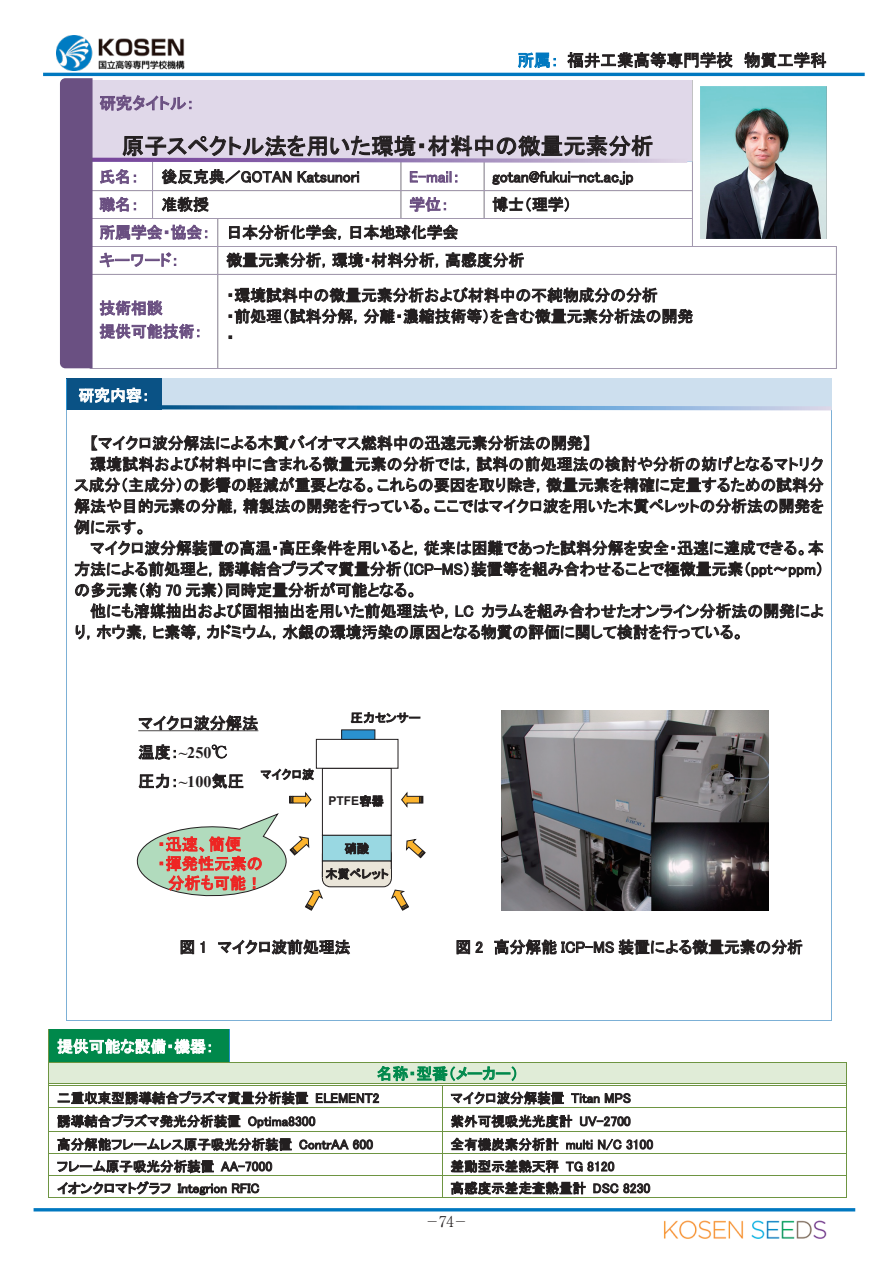
<style>
.page{position:relative;width:893px;height:1263px;background:#fff}
.page>*{position:absolute;margin:0;border:0;box-sizing:border-box;transform-origin:0 0}
.t1{font:22.5px "MS P Gothic";letter-spacing:.005em;color:#231f20}
.t2{font:16.5px "MS P Gothic";color:#231f20}
.t3{font:16.5px "MS P Gothic";color:#6a4f81}
.t4{font:16.2px "MS P Gothic";letter-spacing:.005em;color:#ee2523}
.t5{font:16.2px "MS P Gothic";letter-spacing:.005em;color:#231f20}
.t6{font:700 16.2px "Times New Roman";color:#231f20}
.t7{font:15.9px/21px "MS P Gothic";color:#231f20}
.t8{font:15.9px/23.4px "MS P Gothic";color:#6a4f81}
.t9{font:15.9px "MS P Gothic";color:#fff}
.t10{font:15.9px "MS P Gothic";color:#00884b}
.t11{font:300 14.85px "Ryumin Pr 6";color:#231f20;scale:.6 1}
.t12{font:13.5px "MS P Gothic";color:#231f20}
.t13{font:12.15px/25.3px "MS P Gothic";letter-spacing:.005em;color:#231f20;text-align:center}
.t14{font:700 12.15px "Arial";color:#231f20}
.s1{color:#0078c0}
.s2{color:#6a4f81}
.s3{font-family:"MS P Gothic";font-weight:400}
.s4{font-family:"MS Mincho";font-weight:400}
.s5{font-family:"Times New Roman";font-weight:700}
</style>
<div class="page">
<hr style="left:43px;top:73px;width:822px;height:3px;background:#0078c0">
<div style="left:67px;top:379px;width:95px;height:31px;background:#0a5285"></div>
<div style="left:162px;top:379px;width:670px;height:31px;background:#cddfee"></div>
<hr style="left:67px;top:378px;width:95px;height:1px;background:#0a5285">
<hr style="left:162px;top:378px;width:670px;height:1px;background:#cddfee">
<hr style="left:66px;top:379px;width:1px;height:31px;background:#2990cf">
<hr style="left:162px;top:379px;width:1px;height:31px;background:#0a5285">
<hr style="left:66px;top:411px;width:1px;height:609px;background:#7cb0d6">
<hr style="left:67px;top:1020px;width:764px;height:1px;background:#7cb0d6">
<hr style="left:831px;top:411px;width:1px;height:609px;background:#7cb0d6">
<svg style="left:401px;top:792px;width:22px;height:16px"></svg>
<svg style="left:406px;top:838px;width:20px;height:21px"></svg>
<svg style="left:391px;top:889px;width:18px;height:21px"></svg>
<div style="left:322px;top:768px;width:69px;height:67px;border:1px solid #231f20"></div>
<div style="left:322px;top:864px;width:69px;height:23px;background:#eae5d9;border-radius:8px"></div>
<div style="left:322px;top:864px;width:69px;height:23px;border:1px solid #231f20;border-radius:8px"></div>
<div style="left:322px;top:835px;width:69px;height:26px;background:#99d8e2"></div>
<div style="left:322px;top:835px;width:69px;height:26px;border:1px solid #231f20"></div>
<div style="left:322px;top:861px;width:69px;height:16px;background:#eae5d9"></div>
<div style="left:323px;top:870px;width:68px;height:9px;background:#eae5d9"></div>
<div style="left:316px;top:739px;width:82px;height:29px;border:1px solid #231f20"></div>
<div style="left:342px;top:730px;width:33px;height:9px;background:#2a91cf"></div>
<div style="left:341px;top:730px;width:34px;height:10px;border:1px solid #231f20"></div>
<svg style="left:138px;top:730px;width:120px;height:1px"></svg>
<svg style="left:136px;top:792px;width:190px;height:118px"></svg>
<img style="left:501px;top:710px;width:267px;height:200px">
<svg style="left:162px;top:405px;width:670px;height:6px"></svg>
<div style="left:49px;top:1030px;width:180px;height:32px;background:#00884b"></div>
<hr style="left:49px;top:1030px;width:1px;height:32px;background:#6e9542">
<hr style="left:229px;top:1030px;width:1px;height:32px;background:#2990cf">
<div style="left:57px;top:1062px;width:781px;height:21px;background:#e0ecd7"></div>
<hr style="left:49px;top:1062px;width:180px;height:1px;background:#6e9542">
<hr style="left:230px;top:1062px;width:616px;height:1px;background:#6e9542">
<hr style="left:49px;top:1083px;width:393px;height:1px;background:#6e9542">
<hr style="left:49px;top:1085px;width:393px;height:1px;background:#6e9542">
<hr style="left:444px;top:1083px;width:402px;height:1px;background:#6e9542">
<hr style="left:444px;top:1085px;width:402px;height:1px;background:#6e9542">
<hr style="left:49px;top:1107px;width:393px;height:1px;background:#6e9542">
<hr style="left:443px;top:1107px;width:403px;height:1px;background:#6e9542">
<hr style="left:49px;top:1131px;width:393px;height:1px;background:#6e9542">
<hr style="left:443px;top:1131px;width:403px;height:1px;background:#6e9542">
<hr style="left:49px;top:1153px;width:393px;height:1px;background:#6e9542">
<hr style="left:443px;top:1153px;width:403px;height:1px;background:#6e9542">
<hr style="left:49px;top:1175px;width:393px;height:1px;background:#6e9542">
<hr style="left:443px;top:1175px;width:403px;height:1px;background:#6e9542">
<svg style="left:49px;top:1063px;width:1px;height:135px"></svg>
<hr style="left:50px;top:1197px;width:392px;height:1px;background:#6e9542">
<svg style="left:442px;top:1083px;width:2px;height:115px"></svg>
<hr style="left:443px;top:1197px;width:403px;height:1px;background:#6e9542">
<svg style="left:846px;top:1062px;width:1px;height:136px"></svg>
<img style="left:64px;top:80px;width:773px;height:289px">
<img style="left:700px;top:87px;width:127px;height:152px">
<svg style="left:60px;top:78px;width:627px;height:290px"></svg>
<img style="left:57px;top:35px;width:127px;height:35px">
<hr style="left:34px;top:1208px;width:821px;height:3px;background:#0078c0">
<img style="left:663px;top:1220px;width:164px;height:19px">
<p class="t2" style="left:517px;top:52px;width:311px"><span class="s1">所属：</span> 福井工業高等専門学校 物質工学科</p>
<p class="t3" style="left:99px;top:95px;width:97px">研究タイトル：</p>
<h1 class="t1" style="left:122px;top:135px;width:533px">原子スペクトル法を用いた環境・材料中の微量元素分析</h1>
<p class="t8" style="left:99px;top:165px;width:41px">氏名：</p>
<p class="t7" style="left:161px;top:166px;width:200px">後反克典／GOTAN Katsunori</p>
<p class="t8" style="left:409px;top:165px;width:52px">E-mail：</p>
<p class="t7" style="left:492px;top:166px;width:143px">gotan@fukui-nct.ac.jp</p>
<p class="t8" style="left:99px;top:193px;width:41px">職名：</p>
<p class="t7" style="left:161px;top:194px;width:49px">准教授</p>
<p class="t8" style="left:409px;top:193px;width:41px">学位：</p>
<p class="t7" style="left:492px;top:194px;width:81px">博士（理学）</p>
<p class="t7" style="left:99px;top:218px;width:361px;line-height:27.8px"><span class="s2">所属学会・協会：</span> 日本分析化学会，日本地球化学会<span class="s2">キーワード：</span></p>
<p class="t7" style="left:226px;top:249px;width:299px">微量元素分析，環境・材料分析，高感度分析</p>
<p class="t8" style="left:99px;top:296px;width:104px">技術相談<br>提供可能技術：</p>
<p class="t7" style="left:226px;top:285px;width:468px">・環境試料中の微量元素分析および材料中の不純物成分の分析<br>・前処理（試料分解，分離・濃縮技術等）を含む微量元素分析法の開発・</p>
<p class="t9" style="left:78px;top:387px;width:73px">研究内容：</p>
<p class="t7" style="left:90px;top:432px;width:502px">【マイクロ波分解法による木質バイオマス燃料中の迅速元素分析法の開発】</p>
<p class="t7" style="left:90px;top:453px;width:735px">環境試料および材料中に含まれる微量元素の分析では，試料の前処理法の検討や分析の妨げとなるマトリク</p>
<p class="t7" style="left:74px;top:474px;width:751px">ス成分（主成分）の影響の軽減が重要となる。これらの要因を取り除き，微量元素を精確に定量するための試料分</p>
<p class="t7" style="left:74px;top:495px;width:751px">解法や目的元素の分離，精製法の開発を行っている。ここではマイクロ波を用いた木質ペレットの分析法の開発を</p>
<p class="t7" style="left:74px;top:516px;width:74px">例に示す。</p>
<p class="t7" style="left:90px;top:537px;width:735px">マイクロ波分解装置の高温・高圧条件を用いると，従来は困難であった試料分解を安全・迅速に達成できる。本</p>
<p class="t7" style="left:74px;top:558px;width:751px">方法による前処理と，誘導結合プラズマ質量分析（ICP-MS）装置等を組み合わせることで極微量元素（ppt～ppm）</p>
<p class="t7" style="left:74px;top:579px;width:345px">の多元素（約 70 元素）同時定量分析が可能となる。</p>
<p class="t7" style="left:90px;top:600px;width:735px">他にも溶媒抽出および固相抽出を用いた前処理法や，LC カラムを組み合わせたオンライン分析法の開発によ</p>
<p class="t7" style="left:74px;top:621px;width:671px">り，ホウ素，ヒ素等，カドミウム，水銀の環境汚染の原因となる物質の評価に関して検討を行っている。</p>
<p class="t5" style="left:138px;top:715px;width:121px">マイクロ波分解法</p>
<p class="t6" style="left:138px;top:741px;width:91px"><span class="s3">温度：</span>~250<span class="s4">℃</span></p>
<p class="t5" style="left:138px;top:773px;width:107px">圧力：<span class="s5">~100</span>気圧</p>
<p class="t13" style="left:260px;top:761px;width:55px">マイクロ波</p>
<p class="t4" style="left:157px;top:836px;width:85px">・迅速、簡便</p>
<p class="t4" style="left:157px;top:855px;width:107px">・揮発性元素の</p>
<p class="t4" style="left:168px;top:875px;width:96px">分析も可能！</p>
<p class="t13" style="left:351px;top:705px;width:71px">圧力センサー</p>
<p class="t14" style="left:328px;top:792px;width:57px">PTFE<span class="s3">容器</span></p>
<p class="t13" style="left:325px;top:836px;width:65px">硝酸<br>木質ペレット</p>
<p class="t7" style="left:179px;top:936px;width:173px">図 1 マイクロ波前処理法</p>
<p class="t7" style="left:455px;top:936px;width:349px">図 2 高分解能 ICP-MS 装置による微量元素の分析</p>
<p class="t9" style="left:57px;top:1038px;width:158px">提供可能な設備・機器：</p>
<p class="t10" style="left:377px;top:1065px;width:144px">名称・型番（メーカー）</p>
<p class="t12" style="left:57px;top:1091px;width:324px">二重収束型誘導結合プラズマ質量分析装置 ELEMENT2</p>
<p class="t12" style="left:451px;top:1091px;width:182px">マイクロ波分解装置 Titan MPS</p>
<p class="t12" style="left:57px;top:1114px;width:260px">誘導結合プラズマ発光分析装置 Optima8300</p>
<p class="t12" style="left:451px;top:1114px;width:182px">紫外可視吸光光度計 UV-2700</p>
<p class="t12" style="left:57px;top:1138px;width:317px">高分解能フレームレス原子吸光分析装置 ContrAA 600</p>
<p class="t12" style="left:451px;top:1138px;width:204px">全有機炭素分析計 multi N/C 3100</p>
<p class="t12" style="left:57px;top:1159px;width:217px">フレーム原子吸光分析装置 AA-7000</p>
<p class="t12" style="left:451px;top:1159px;width:165px">差動型示差熱天秤 TG 8120</p>
<p class="t12" style="left:57px;top:1181px;width:204px">イオンクロマトグラフ Integrion RFIC</p>
<p class="t12" style="left:451px;top:1181px;width:201px">高感度示差走査熱量計 DSC 8230</p>
<p class="t11" style="left:428px;top:1210px;width:64px">─74─</p>
</div>
